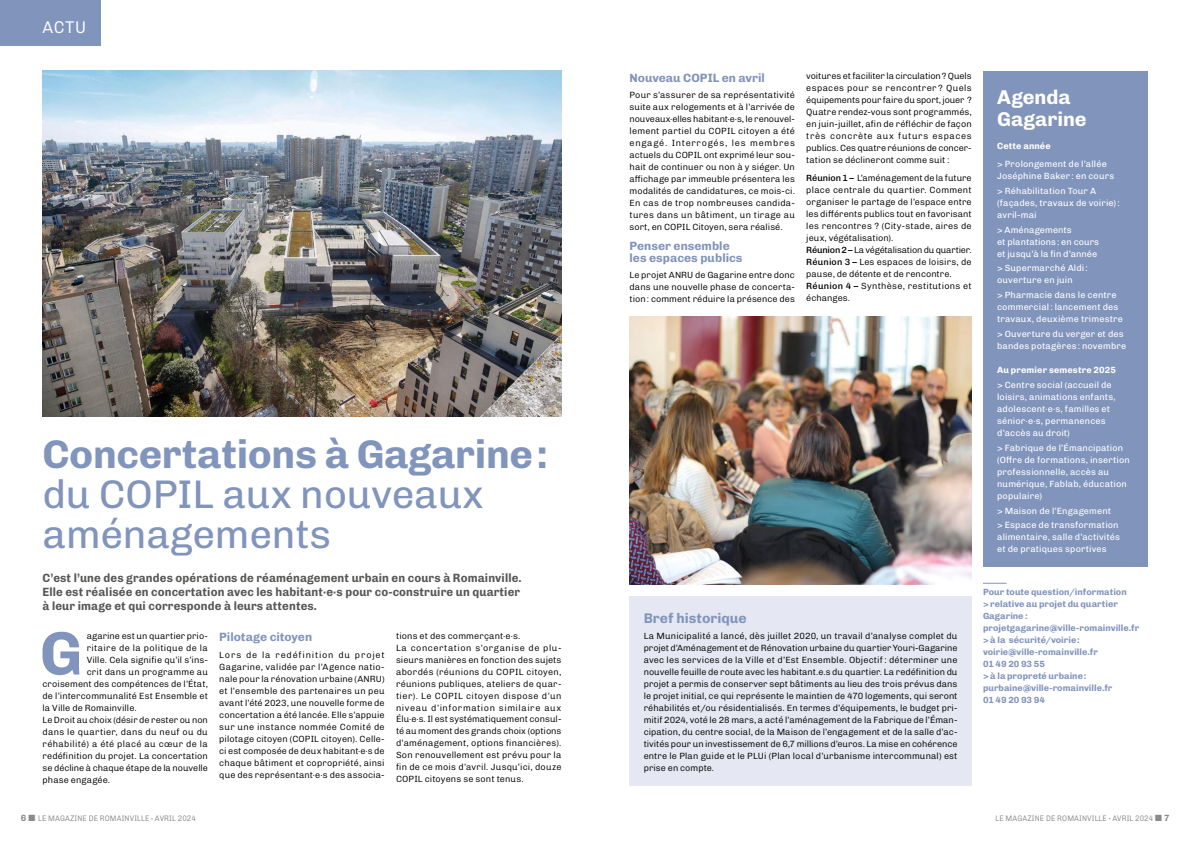
<style>
.page{position:relative;width:1191px;height:842px;background:#fff}
.page>*{position:absolute;margin:0;border:0;box-sizing:border-box;transform-origin:0 0}
.t1{font:700 61.5px "Chivo";color:#8194bc}
.t2{font:40px/40px "Chivo";letter-spacing:-.01em;color:#8194bc}
.t3{font:700 40px "Chivo";letter-spacing:-.01em;color:#8194bc}
.t4{font:700 20px/22px "Chivo";color:#fff}
.t5{font:300 17px "Chivo";color:#fff;scale:.95 1}
.t6{font:700 14px "Chivo";color:#8194bc}
.t7{font:700 12px/14px "Chivo";letter-spacing:.01em;color:#575756;scale:.95 1}
.t8{font:700 12px/12px "Chivo";color:#8194bc}
.t9{font:300 9px/12px "Chivo";letter-spacing:.015em;color:#000;text-align:justify}
.t10{font:9px/12px "Chivo";letter-spacing:.015em;color:#fff}
.t11{font:700 9px/12px "Chivo";color:#8194bc}
.t12{font:300 9px "Chivo";letter-spacing:.035em;color:#000}
.t13{font:300 9px "Chivo";letter-spacing:-.005em;color:#000}
.t14{font:700 9px "Chivo";letter-spacing:.015em;color:#fff}
.t15{font:300 8px "Chivo";letter-spacing:.02em;color:#8a8a8d;scale:.9 1}
.s1{font-weight:500}
.s2{font-weight:700;font-size:9px}
.s3{font-weight:700}
</style>
<div class="page">
<img style="left:43px;top:71px;width:518px;height:345px">
<div style="left:983px;top:71px;width:164px;height:496px;background:#8194bc"></div>
<div style="left:0;top:0;width:101px;height:45px;background:#8194bc"></div>
<svg style="left:983px;top:583px;width:23px;height:1px"></svg>
<div style="left:629px;top:596px;width:342px;height:189px;background:#e5e8f2"></div>
<img style="left:629px;top:317px;width:342px;height:267px">
<h3 class="t5" style="left:43px;top:14px;width:47px">ACTU</h3>
<h2 class="t3" style="left:43px;top:424px;width:507px">Concertations à Gagarine :</h2>
<h2 class="t2" style="left:43px;top:473px;width:443px">du COPIL aux nouveaux aménagements</h2>
<h3 class="t7" style="left:43px;top:571px;width:506px">C’est l’une des grandes opérations de réaménagement urbain en cours à Romainville.<br>Elle est réalisée en concertation avec les habitant·e·s pour co-construire un quartier à leur image et qui corresponde à leurs attentes.</h3>
<h1 class="t1" style="left:40px;top:606px;width:44px">G</h1>
<p class="t9" style="left:87px;top:629px;width:123px">agarine est un quartier prio-</p>
<p class="t12" style="left:87px;top:640px;width:123px">ritaire de la politique de la</p>
<p class="t9" style="left:87px;top:653px;width:123px">Ville. Cela signifie qu’il s’ins-</p>
<p class="t9" style="left:87px;top:665px;width:123px">crit dans un programme au</p>
<p class="t9" style="left:43px;top:677px;width:167px">croisement des compétences de l’État,</p>
<p class="t9" style="left:43px;top:689px;width:167px">de l’intercommunalité Est Ensemble et</p>
<p class="t9" style="left:43px;top:701px;width:96px">la Ville de Romainville.</p>
<p class="t13" style="left:43px;top:712px;width:167px">Le Droit au choix (désir de rester ou non</p>
<p class="t12" style="left:43px;top:724px;width:167px">dans le quartier, dans du neuf ou du</p>
<p class="t12" style="left:43px;top:736px;width:167px">réhabilité) a été placé au cœur de la</p>
<p class="t9" style="left:43px;top:749px;width:167px">redéfinition du projet. La concertation</p>
<p class="t13" style="left:43px;top:760px;width:167px">se décline à chaque étape de la nouvelle</p>
<p class="t9" style="left:43px;top:773px;width:69px">phase engagée.</p>
<h3 class="t8" style="left:219px;top:631px;width:94px">Pilotage citoyen</h3>
<p class="t9" style="left:219px;top:648px;width:167px">Lors de la redéfinition du projet Gagarine, validée par l’Agence natio&shy;nale pour la rénovation urbaine (ANRU) et l’ensemble des partenaires un peu avant l’été 2023, une nouvelle forme de concertation a été lancée. Elle s’appuie sur une instance nommée Comité de pilotage citoyen (COPIL citoyen). Celle&shy;ci est composée de deux habitant·e·s de chaque bâtiment et copropriété, ainsi que des représentant·e·s des associa-</p>
<p class="t9" style="left:396px;top:629px;width:167px;text-align:left">tions et des commerçant·e·s.<br>La concertation s’organise de plu&shy;sieurs manières en fonction des sujets abordés (réunions du COPIL citoyen, réunions publiques, ateliers de quar&shy;tier). Le COPIL citoyen dispose d’un niveau d’information similaire aux Élu·e·s. Il est systématiquement consul&shy;té au moment des grands choix (options d’aménagement, options financières).<br>Son renouvellement est prévu pour la fin de ce mois d’avril. Jusqu’ici, douze COPIL citoyens se sont tenus.</p>
<h3 class="t8" style="left:629px;top:72px;width:137px">Nouveau COPIL en avril</h3>
<p class="t9" style="left:629px;top:88px;width:167px">Pour s’assurer de sa représentativité suite aux relogements et à l’arrivée de nouveaux·elles habitant·e·s, le renouvel&shy;lement partiel du COPIL citoyen a été engagé. Interrogés, les membres actuels du COPIL ont exprimé leur sou&shy;hait de continuer ou non à y siéger. Un affichage par immeuble présentera les modalités de candidatures, ce mois-ci.<br>En cas de trop nombreuses candida&shy;tures dans un bâtiment, un tirage au sort, en COPIL Citoyen, sera réalisé.</p>
<h3 class="t8" style="left:629px;top:240px;width:115px">Penser ensemble les espaces publics</h3>
<p class="t9" style="left:629px;top:269px;width:167px">Le projet ANRU de Gagarine entre donc dans une nouvelle phase de concerta&shy;tion : comment réduire la présence des</p>
<p class="t9" style="left:806px;top:70px;width:167px">voitures et faciliter la circulation ? Quels espaces pour se rencontrer ? Quels équipements pour faire du sport, jouer ?<br>Quatre rendez-vous sont programmés, en juin-juillet, afin de réfléchir de façon très concrète aux futurs espaces publics. Ces quatre réunions de concer&shy;tation se déclineront comme suit :</p>
<p class="t9" style="left:806px;top:171px;width:167px;text-align:left"><span class="s1">Réunion 1 –</span> L’aménagement de la future place centrale du quartier. Comment organiser le partage de l’espace entre les différents publics tout en favorisant les rencontres ? (City-stade, aires de jeux, végétalisation).<br><span class="s1">Réunion 2 –</span> La végétalisation du quartier.<br><span class="s1">Réunion 3 –</span> Les espaces de loisirs, de pause, de détente et de rencontre.<br><span class="s1">Réunion 4 –</span> Synthèse, restitutions et échanges.</p>
<h3 class="t4" style="left:997px;top:85px;width:91px">Agenda<br>Gagarine</h3>
<p class="t14" style="left:997px;top:139px;width:55px">Cette année</p>
<p class="t10" style="left:997px;top:157px;width:119px">&gt; Prolongement de l’allée<br>Joséphine Baker : en cours</p>
<p class="t10" style="left:997px;top:184px;width:124px">&gt; Réhabilitation Tour A (façades, travaux de voirie) : avril-mai</p>
<p class="t10" style="left:997px;top:223px;width:103px">&gt; Aménagements<br>et plantations : en cours et jusqu’à la fin d’année</p>
<p class="t10" style="left:997px;top:262px;width:92px">&gt; Supermarché Aldi : ouverture en juin</p>
<p class="t10" style="left:997px;top:289px;width:127px">&gt; Pharmacie dans le centre commercial : lancement des travaux, deuxième trimestre</p>
<p class="t10" style="left:997px;top:327px;width:131px">&gt; Ouverture du verger et des bandes potagères : novembre</p>
<p class="t14" style="left:997px;top:363px;width:120px">Au premier semestre 2025</p>
<p class="t10" style="left:997px;top:378px;width:120px">&gt; Centre social (accueil de loisirs, animations enfants, adolescent·e·s, familles et sénior·e·s, permanences d’accès au droit)</p>
<p class="t10" style="left:997px;top:441px;width:134px">&gt; Fabrique de l’Émancipation (Offre de formations, insertion professionnelle, accès au numérique, Fablab, éducation populaire)</p>
<p class="t10" style="left:997px;top:503px;width:123px;line-height:14.8px">&gt; Maison de l’Engagement &gt; Espace de transformation</p>
<p class="t10" style="left:997px;top:531px;width:124px">alimentaire, salle d’activités et de pratiques sportives</p>
<h3 class="t6" style="left:643px;top:608px;width:105px">Bref historique</h3>
<p class="t9" style="left:643px;top:629px;width:315px">La Municipalité a lancé, dès juillet 2020, un travail d’analyse complet du projet d’Aménagement et de Rénovation urbaine du quartier Youri-Gagarine avec les services de la Ville et d’Est Ensemble. Objectif : déterminer une nouvelle feuille de route avec les habitant.e.s du quartier. La redéfinition du projet a permis de conserver sept bâtiments au lieu des trois prévus dans le projet initial, ce qui représente le maintien de 470 logements, qui seront réhabilités et/ou résidentialisés. En termes d’équipements, le budget pri&shy;mitif 2024, voté le 28 mars, a acté l’aménagement de la Fabrique de l’Éman&shy;cipation, du centre social, de la Maison de l’engagement et de la salle d’ac&shy;tivités pour un investissement de 6,7 millions d’euros. La mise en cohérence entre le Plan guide et le PLUi (Plan local d’urbanisme intercommunal) est prise en compte.</p>
<p class="t11" style="left:983px;top:586px;width:158px">Pour toute question/information<br>&gt; relative au projet du quartier<br>Gagarine : projetgagarine@ville-romainville.fr &gt; à la sécurité/voirie : voirie@ville-romainville.fr<br>01 49 20 93 55<br>&gt; à la propreté urbaine : purbaine@ville-romainville.fr<br>01 49 20 93 94</p>
<p class="t15" style="left:21px;top:812px;width:196px"><span class="s2">6</span> ■ LE MAGAZINE DE ROMAINVILLE <span class="s3">·</span> AVRIL 2024</p>
<p class="t15" style="left:995px;top:812px;width:195px">LE MAGAZINE DE ROMAINVILLE <span class="s3">·</span> AVRIL 2024 ■ <span class="s2">7</span></p>
</div>
